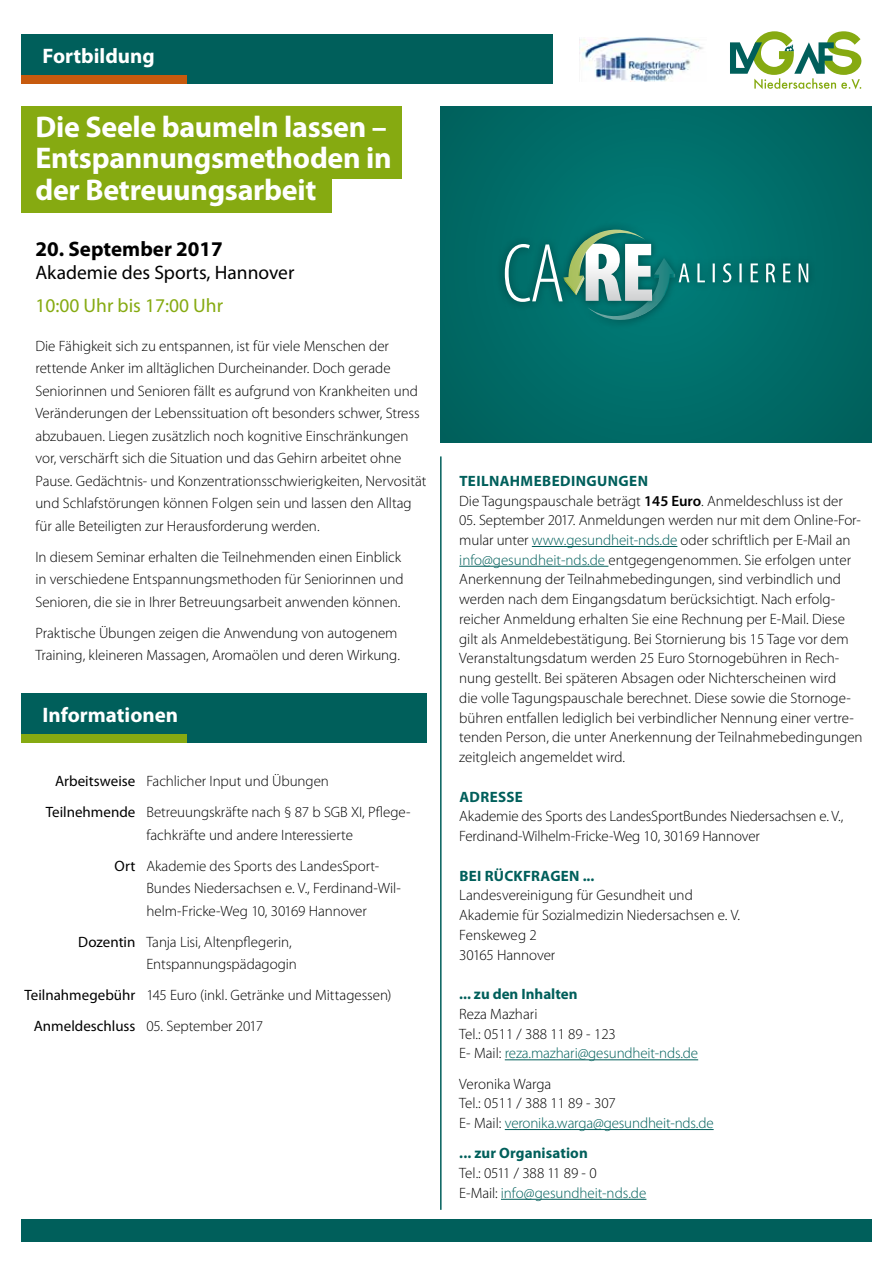
<style>
.page{position:relative;width:893px;height:1263px;background:#fff}
.page>*{position:absolute;margin:0;border:0;box-sizing:border-box;transform-origin:0 0}
.t1{font:700 30px/31.5px "Myriad Pro";letter-spacing:-.01em;color:#fff}
.t2{font:700 21px "Myriad Pro";color:#fff}
.t3{font:700 21px "Myriad Pro";color:#000}
.t4{font:19.5px "Myriad Pro";color:#000}
.t5{font:19.5px "Myriad Pro";color:#86aa11}
.t6{font:300 15px/19.8px "Myriad Pro";color:#000}
.t7{font:15px/31px "Myriad Pro";color:#000;text-align:right}
.t8{font:700 15px "Myriad Pro";letter-spacing:.01em;color:#005f5b}
.s1{font-weight:700;color:#005f5b}
.s2{font-weight:600}
.s3{color:#005f5b}
</style>
<div class="page">
<div style="left:21px;top:34px;width:532px;height:49px;background:#005f5b"></div>
<img style="left:579px;top:37px;width:124px;height:45px">
<div style="left:21px;top:106px;width:381px;height:39px;background:#86aa11"></div>
<div style="left:21px;top:140px;width:381px;height:39px;background:#86aa11"></div>
<div style="left:21px;top:174px;width:311px;height:38px;background:#86aa11"></div>
<svg style="left:730px;top:31px;width:131px;height:58px"></svg>
<hr style="left:440px;top:456px;width:2px;height:754px;background:#005f5b">
<hr style="left:532px;top:546px;width:145px;height:1px;background:#005f5b">
<hr style="left:459px;top:566px;width:149px;height:1px;background:#005f5b">
<hr style="left:505px;top:1059px;width:193px;height:1px;background:#005f5b">
<hr style="left:505px;top:1129px;width:209px;height:1px;background:#005f5b">
<hr style="left:501px;top:1199px;width:145px;height:1px;background:#005f5b">
<div style="left:21px;top:75px;width:166px;height:9px;background:#c75a0e"></div>
<div style="left:21px;top:693px;width:406px;height:50px;background:#005f5b"></div>
<div style="left:21px;top:734px;width:166px;height:9px;background:#86aa11"></div>
<div style="left:21px;top:1219px;width:851px;height:23px;background:#005f5b"></div>
<div style="left:441px;top:106px;width:431px;height:336px;background:#006b67"></div>
<div style="left:496px;top:221px;width:322px;height:108px;background:#00716c"></div>
<svg style="left:505px;top:230px;width:303px;height:91px"></svg>
<h2 class="t2" style="left:43px;top:42px;width:114px">Fortbildung</h2>
<h1 class="t1" style="left:35px;top:110px;width:358px">Die Seele baumeln lassen –<br>Entspannungsmethoden in der Betreuungsarbeit</h1>
<h2 class="t3" style="left:35px;top:235px;width:189px">20. September 2017</h2>
<h3 class="t4" style="left:35px;top:261px;width:260px">Akademie des Sports, Hannover</h3>
<h3 class="t5" style="left:35px;top:293px;width:189px">10:00 Uhr bis 17:00 Uhr</h3>
<p class="t6" style="left:35px;top:334px;width:392px;line-height:22.5px">Die Fähigkeit sich zu entspannen, ist für viele Menschen der rettende Anker im alltäglichen Durcheinander. Doch gerade Seniorinnen und Senioren fällt es aufgrund von Krankheiten und Veränderungen der Lebenssituation oft besonders schwer, Stress abzubauen. Liegen zusätzlich noch kognitive Einschränkungen vor, verschärft sich die Situation und das Gehirn arbeitet ohne Pause. Gedächtnis- und Konzentrationsschwierigkeiten, Nervosität und Schlafstörungen können Folgen sein und lassen den Alltag für alle Beteiligten zur Herausforderung werden.</p>
<p class="t6" style="left:35px;top:545px;width:370px;line-height:22.5px">In diesem Seminar erhalten die Teilnehmenden einen Einblick in verschiedene Entspannungsmethoden für Seniorinnen und<br>Senioren, die sie in Ihrer Betreuungsarbeit anwenden können.</p>
<p class="t6" style="left:35px;top:621px;width:366px;line-height:22.5px">Praktische Übungen zeigen die Anwendung von autogenem<br>Training, kleineren Massagen, Aromaölen und deren Wirkung.</p>
<h2 class="t2" style="left:43px;top:702px;width:137px">Informationen</h2>
<p class="t7" style="left:46px;top:765px;width:91px">Arbeitsweise<br>Teilnehmende</p>
<p class="t7" style="left:115px;top:850px;width:22px">Ort</p>
<p class="t7" style="left:78px;top:926px;width:59px">Dozentin</p>
<p class="t7" style="left:24px;top:979px;width:112px">Teilnahmegebühr<br>Anmeldeschluss</p>
<p class="t6" style="left:146px;top:765px;width:266px;line-height:31px">Fachlicher Input und Übungen<br>Betreuungskräfte nach § 87 b SGB XI, Pflege-</p>
<p class="t6" style="left:146px;top:819px;width:234px;line-height:31px">fachkräfte und andere Interessierte<br>Akademie des Sports des LandesSport-</p>
<p class="t6" style="left:146px;top:877px;width:256px;line-height:22.5px">Bundes Niedersachsen e. V., Ferdinand-Wil&shy;helm-Fricke-Weg 10, 30169 Hannover</p>
<p class="t6" style="left:146px;top:930px;width:152px;line-height:22.5px">Tanja Lisi, Altenpflegerin,<br>Entspannungspädagogin</p>
<p class="t6" style="left:146px;top:985px;width:247px">145 Euro (inkl. Getränke und Mittagessen)</p>
<p class="t6" style="left:146px;top:1016px;width:118px">05. September 2017</p>
<p class="t6" style="left:459px;top:471px;width:385px"><span class="s1">TEILNAHMEBEDINGUNGEN<br></span>Die Tagungspauschale beträgt <span class="s2">145 Euro</span>. Anmeldeschluss ist der</p>
<p class="t6" style="left:459px;top:510px;width:405px">05. September 2017. Anmeldungen werden nur mit dem Online-For&shy;mular unter <span class="s3">www.gesundheit-nds.de</span> oder schriftlich per E-Mail an <span class="s3">info@gesundheit-nds.de</span> entgegengenommen. Sie erfolgen unter Anerkennung der Teilnahmebedingungen, sind verbindlich und werden nach dem Eingangsdatum berücksichtigt. Nach erfolg&shy;reicher Anmeldung erhalten Sie eine Rechnung per E-Mail. Diese gilt als Anmeldebestätigung. Bei Stornierung bis 15 Tage vor dem Veranstaltungsdatum werden 25 Euro Stornogebühren in Rech&shy;nung gestellt. Bei späteren Absagen oder Nichterscheinen wird<br>die volle Tagungspauschale berechnet. Diese sowie die Stornoge&shy;bühren entfallen lediglich bei verbindlicher Nennung einer vertre&shy;tenden Person, die unter Anerkennung der Teilnahmebedingungen zeitgleich angemeldet wird.</p>
<p class="t8" style="left:459px;top:787px;width:65px">ADRESSE</p>
<p class="t6" style="left:459px;top:806px;width:385px">Akademie des Sports des LandesSportBundes Niedersachsen e. V.,<br>Ferdinand-Wilhelm-Fricke-Weg 10, 30169 Hannover</p>
<p class="t8" style="left:459px;top:866px;width:137px">BEI RÜCKFRAGEN ...</p>
<p class="t6" style="left:459px;top:885px;width:282px">Landesvereinigung für Gesundheit und<br>Akademie für Sozialmedizin Niedersachsen e. V.<br>Fenskeweg 2<br>30165 Hannover</p>
<p class="t8" style="left:459px;top:984px;width:120px">... zu den Inhalten</p>
<p class="t6" style="left:459px;top:1004px;width:240px">Reza Mazhari<br>Tel.: 0511 / 388 11 89 - 123<br>E- Mail: <span class="s3">reza.mazhari@gesundheit-nds.de</span></p>
<p class="t6" style="left:459px;top:1073px;width:256px">Veronika Warga<br>Tel.: 0511 / 388 11 89 - 307<br>E- Mail: <span class="s3">veronika.warga@gesundheit-nds.de</span></p>
<p class="t8" style="left:459px;top:1143px;width:130px">... zur Organisation</p>
<p class="t6" style="left:459px;top:1163px;width:189px">Tel.: 0511 / 388 11 89 - 0<br>E-Mail: <span class="s3">info@gesundheit-nds.de</span></p>
</div>
